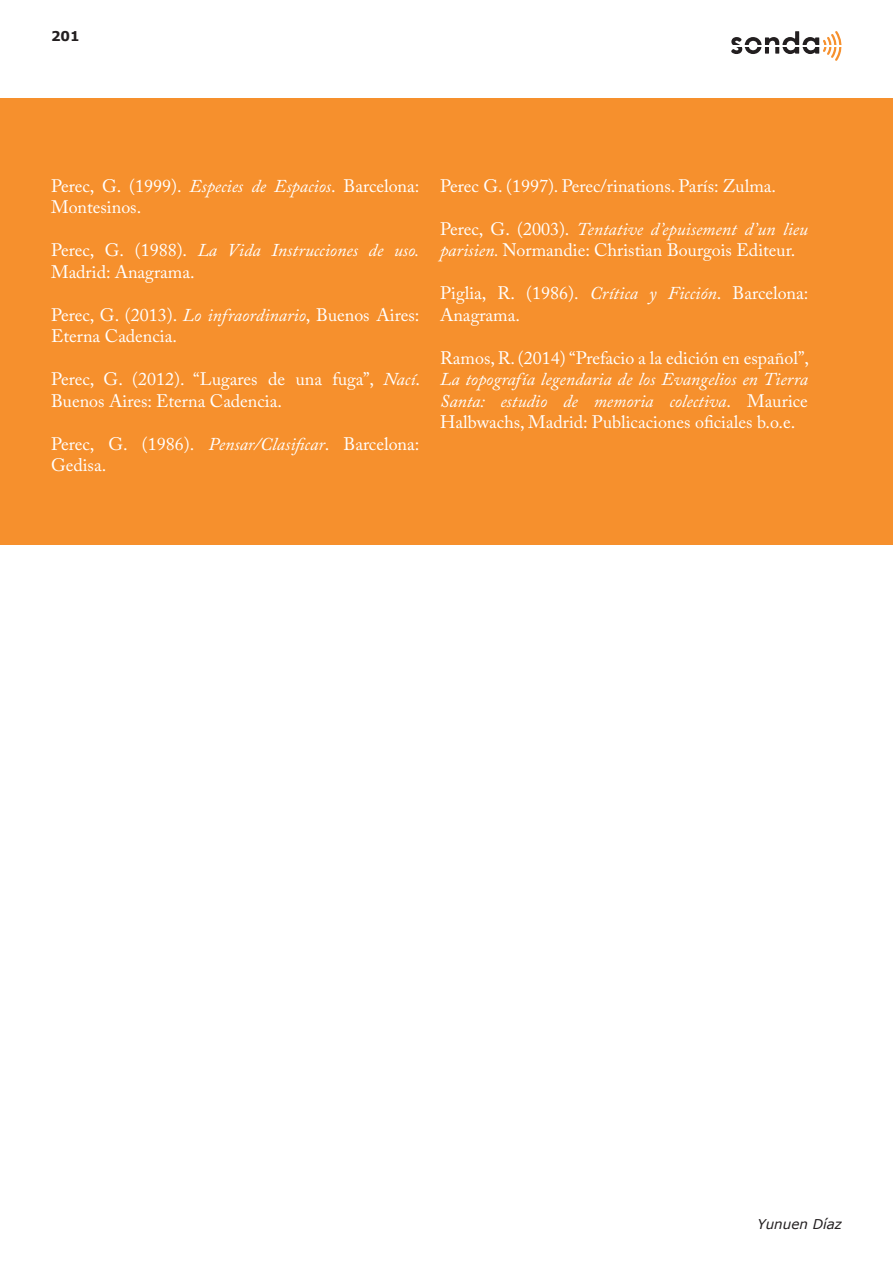
<style>
.page{position:relative;width:893px;height:1263px;background:#fff}
.page>*{position:absolute;margin:0;border:0;box-sizing:border-box;transform-origin:0 0}
.t1{font:18px/21.6px "Adobe Caslon Pro";color:#fff}
.t2{font:italic 18px/21.6px "Adobe Caslon Pro";color:#fff;text-align:justify}
.t3{font:italic 13.5px "Verdana";color:#231f20}
.t4{font:700 13.5px "Verdana";color:#231f20}
.s1{font-style:italic}
.s2{font-style:normal}
</style>
<div class="page">
<svg style="left:731px;top:31px;width:111px;height:30px"></svg>
<hr style="left:732px;top:45px;width:110px;height:2px;background:#fff">
<div style="left:0;top:98px;width:893px;height:446px;background:#f6902d"></div>
<p class="t4" style="left:51px;top:28px;width:30px">201</p>
<p class="t1" style="left:51px;top:175px;width:370px">Perec, G. (1999). <span class="s1">Especies de Espacios</span>. Barcelona:<br>Montesinos.</p>
<p class="t1" style="left:51px;top:239px;width:370px">Perec, G. (1988). <span class="s1">La Vida Instrucciones de uso.<br></span>Madrid: Anagrama.</p>
<p class="t1" style="left:51px;top:304px;width:370px">Perec, G. (2013). <span class="s1">Lo infraordinario</span>, Buenos Aires:<br>Eterna Cadencia.</p>
<p class="t1" style="left:51px;top:368px;width:371px">Perec, G. (2012). “Lugares de una fuga”, <span class="s1">Nací</span>.<br>Buenos Aires: Eterna Cadencia.</p>
<p class="t1" style="left:51px;top:433px;width:370px">Perec, G. (1986). <span class="s1">Pensar/Clasificar</span>. Barcelona:<br>Gedisa.</p>
<p class="t1" style="left:440px;top:175px;width:337px">Perec G. (1997). Perec/rinations. París: Zulma.</p>
<p class="t1" style="left:440px;top:218px;width:369px">Perec, G. (2003). <span class="s1">Tentative d’epuisement d’un lieu parisien.</span> Normandie: Christian Bourgois Editeur.</p>
<p class="t1" style="left:440px;top:282px;width:370px">Piglia, R. (1986). <span class="s1">Crítica y Ficción</span>. Barcelona:<br>Anagrama.</p>
<p class="t1" style="left:440px;top:347px;width:371px">Ramos, R. (2014) “Prefacio a la edición en español”,</p>
<p class="t2" style="left:440px;top:368px;width:369px">La topografía legendaria de los Evangelios en Tierra Santa: estudio de memoria colectiva<span class="s2">. Maurice Halbwachs, Madrid: Publicaciones oficiales b.o.e.</span></p>
<p class="t3" style="left:757px;top:1216px;width:86px">Yunuen Díaz</p>
</div>
